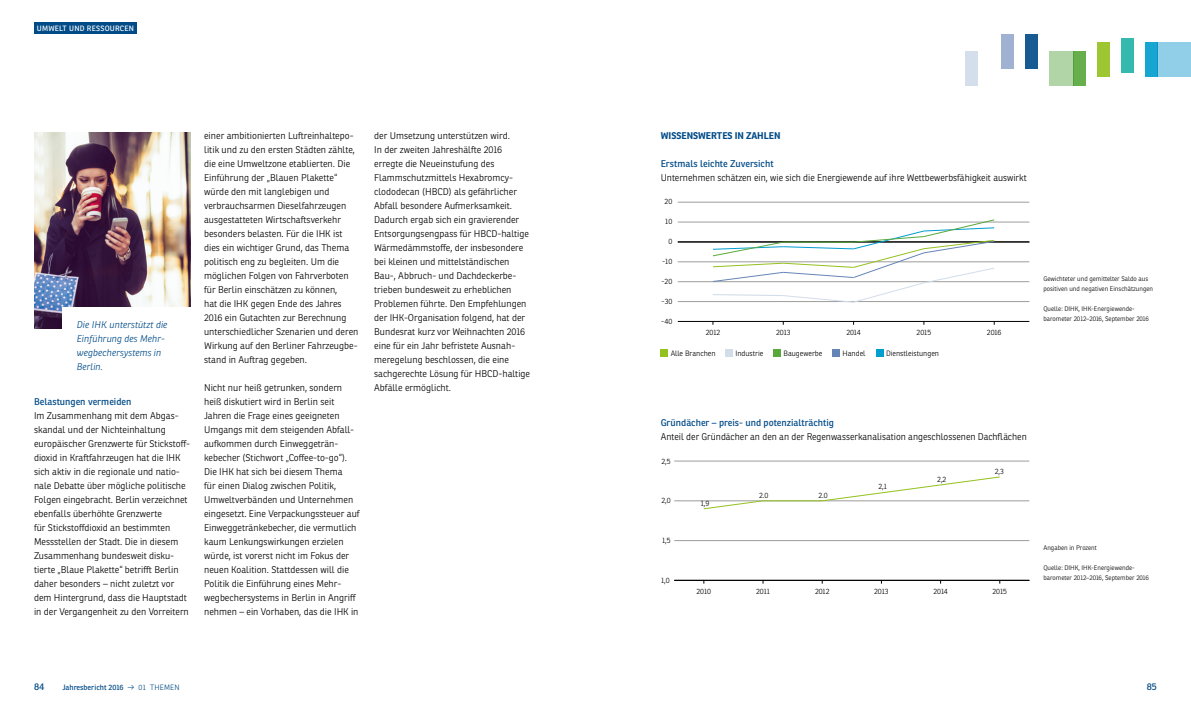
<style>
.page{position:relative;width:1191px;height:709px;background:#fff}
.page>*{position:absolute;margin:0;border:0;box-sizing:border-box;transform-origin:0 0}
.Fließ_9_5_14{font:300 9.5px/14px "Ronnia";color:#000}
.Subline_9_5_14{font:9.5px "Ronnia";color:#004b88}
.Zitat_9_5_14{font:italic 300 9.5px/14px "Ronnia";color:#004b88}
.Zwischenheadline_9_5{font:700 9.5px "Ronnia";color:#004b88}
.t1{font:300 7.5px "Ronnia";color:#000}
.t2{font:7.5px "Ronnia";color:#004b88}
.Geschäftsfeld_7_5_11{font:7.5px "Ronnia";letter-spacing:.03em;color:#fff}
.Quelle_6_5_10{font:300 6.5px/10px "Ronnia";color:#000}
.s1{font-weight:300}
</style>
<div class="page">
<div style="left:1157px;top:43px;width:34px;height:34px;background:#90cfe7"></div>
<div style="left:1049px;top:51px;width:24px;height:34px;background:#b2d5a7"></div>
<div style="left:965px;top:51px;width:12px;height:34px;background:#d2ddea"></div>
<div style="left:1001px;top:34px;width:12px;height:34px;background:#a1b1d1"></div>
<div style="left:1025px;top:34px;width:12px;height:34px;background:#175b92"></div>
<div style="left:1073px;top:51px;width:12px;height:34px;background:#67af4d"></div>
<div style="left:1097px;top:43px;width:12px;height:34px;background:#9ec632"></div>
<div style="left:1121px;top:38px;width:12px;height:34px;background:#35b9ae"></div>
<div style="left:1145px;top:43px;width:12px;height:34px;background:#17a5d2"></div>
<hr style="left:674px;top:580px;width:355px;height:1px;background:#000">
<hr style="left:674px;top:540px;width:355px;height:1px;background:#9d9d9c">
<hr style="left:674px;top:500px;width:355px;height:1px;background:#9d9d9c">
<hr style="left:674px;top:461px;width:355px;height:1px;background:#9d9d9c">
<svg style="left:702px;top:500px;width:62px;height:10px"></svg>
<hr style="left:763px;top:500px;width:59px;height:1px;background:#95c11e">
<svg style="left:821px;top:476px;width:180px;height:26px"></svg>
<hr style="left:678px;top:321px;width:351px;height:1px;background:#000">
<hr style="left:678px;top:301px;width:351px;height:1px;background:#9d9d9c">
<hr style="left:678px;top:281px;width:351px;height:1px;background:#9d9d9c">
<hr style="left:678px;top:262px;width:351px;height:1px;background:#9d9d9c">
<hr style="left:678px;top:242px;width:351px;height:1px;background:#000">
<hr style="left:678px;top:222px;width:351px;height:1px;background:#9d9d9c">
<hr style="left:678px;top:202px;width:351px;height:1px;background:#9d9d9c">
<svg style="left:712px;top:219px;width:283px;height:84px"></svg>
<div style="left:725px;top:349px;width:7px;height:7px;background:#d2ddea"></div>
<div style="left:773px;top:349px;width:7px;height:7px;background:#59a83c"></div>
<div style="left:832px;top:349px;width:7px;height:7px;background:#6585b6"></div>
<div style="left:876px;top:349px;width:7px;height:7px;background:#009dcf"></div>
<div style="left:661px;top:349px;width:7px;height:7px;background:#95c11e"></div>
<img style="left:34px;top:132px;width:156px;height:196px">
<div style="left:63px;top:307px;width:130px;height:63px;background:#fff"></div>
<div style="left:34px;top:23px;width:103px;height:11px;background:#004b88"></div>
<p class="Geschäftsfeld_7_5_11" style="left:37px;top:24px;width:99px">UMWELT UND RESSOURCEN</p>
<p class="Zitat_9_5_14" style="left:77px;top:318px;width:92px">Die IHK unterstützt die<br>Einführung des Mehr&shy;wegbechersystems in<br>Berlin.</p>
<p class="Subline_9_5_14" style="left:34px;top:396px;width:99px">Belastungen vermeiden</p>
<p class="Fließ_9_5_14" style="left:34px;top:409px;width:158px">Im Zusammenhang mit dem Abgas&shy;skandal und der Nichteinhaltung europäischer Grenzwerte für Stickstoff&shy;dioxid in Kraftfahrzeugen hat die IHK sich aktiv in die regionale und natio&shy;nale Debatte über mögliche politische Folgen eingebracht. Berlin verzeichnet ebenfalls überhöhte Grenzwerte<br>für Stickstoffdioxid an bestimmten Messstellen der Stadt. Die in diesem Zusammenhang bundesweit disku&shy;tierte „Blaue Plakette“ betrifft Berlin daher besonders – nicht zuletzt vor dem Hintergrund, dass die Hauptstadt in der Vergangenheit zu den Vorreitern</p>
<p class="Fließ_9_5_14" style="left:204px;top:129px;width:156px">einer ambitionierten Luftreinhaltepo&shy;litik und zu den ersten Städten zählte, die eine Umweltzone etablierten. Die Einführung der „Blauen Plakette“ würde den mit langlebigen und verbrauchsarmen Dieselfahrzeugen ausgestatteten Wirtschaftsverkehr besonders belasten. Für die IHK ist dies ein wichtiger Grund, das Thema politisch eng zu begleiten. Um die möglichen Folgen von Fahrverboten für Berlin einschätzen zu können,<br>hat die IHK gegen Ende des Jahres 2016 ein Gutachten zur Berechnung unterschiedlicher Szenarien und deren Wirkung auf den Berliner Fahrzeugbe&shy;stand in Auftrag gegeben.</p>
<p class="Fließ_9_5_14" style="left:204px;top:381px;width:157px">Nicht nur heiß getrunken, sondern heiß diskutiert wird in Berlin seit Jahren die Frage eines geeigneten Umgangs mit dem steigenden Abfall&shy;aufkommen durch Einweggeträn&shy;kebecher (Stichwort „Coffee-to-go“).<br>Die IHK hat sich bei diesem Thema<br>für einen Dialog zwischen Politik, Umweltverbänden und Unternehmen eingesetzt. Eine Verpackungssteuer auf Einweggetränkebecher, die vermutlich kaum Lenkungswirkungen erzielen würde, ist vorerst nicht im Fokus der neuen Koalition. Stattdessen will die Politik die Einführung eines Mehr&shy;wegbechersystems in Berlin in Angriff nehmen – ein Vorhaben, das die IHK in</p>
<p class="Fließ_9_5_14" style="left:374px;top:129px;width:137px">der Umsetzung unterstützen wird.</p>
<p class="Fließ_9_5_14" style="left:374px;top:143px;width:157px">In der zweiten Jahreshälfte 2016 erregte die Neueinstufung des Flammschutzmittels Hexabromcy&shy;clododecan (HBCD) als gefährlicher Abfall besondere Aufmerksamkeit.<br>Dadurch ergab sich ein gravierender Entsorgungsengpass für HBCD-haltige Wärmedämmstoffe, der insbesondere bei kleinen und mittelständischen Bau-, Abbruch- und Dachdeckerbe&shy;trieben bundesweit zu erheblichen Problemen führte. Den Empfehlungen der IHK-Organisation folgend, hat der Bundesrat kurz vor Weihnachten 2016 eine für ein Jahr befristete Ausnah&shy;meregelung beschlossen, die eine sachgerechte Lösung für HBCD-haltige Abfälle ermöglicht.</p>
<p class="Zwischenheadline_9_5" style="left:660px;top:130px;width:121px">WISSENSWERTES IN ZAHLEN</p>
<p class="Subline_9_5_14" style="left:660px;top:158px;width:114px">Erstmals leichte Zuversicht</p>
<p class="Fließ_9_5_14" style="left:660px;top:171px;width:367px">Unternehmen schätzen ein, wie sich die Energiewende auf ihre Wettbewerbsfähigkeit auswirkt</p>
<p class="t1" style="left:664px;top:197px;width:9px">20</p>
<p class="t1" style="left:665px;top:217px;width:9px">10</p>
<p class="t1" style="left:668px;top:237px;width:5px">0</p>
<p class="t1" style="left:662px;top:257px;width:12px">-10</p>
<p class="t1" style="left:661px;top:276px;width:12px">-20</p>
<p class="t1" style="left:661px;top:296px;width:12px">-30</p>
<p class="t1" style="left:661px;top:316px;width:12px">-40</p>
<p class="t1" style="left:705px;top:328px;width:16px">2012</p>
<p class="t1" style="left:776px;top:328px;width:16px">2013</p>
<p class="t1" style="left:846px;top:328px;width:16px">2014</p>
<p class="t1" style="left:916px;top:328px;width:16px">2015</p>
<p class="t1" style="left:987px;top:328px;width:16px">2016</p>
<p class="t1" style="left:670px;top:348px;width:46px">Alle Branchen</p>
<p class="t1" style="left:735px;top:348px;width:30px">Industrie</p>
<p class="t1" style="left:783px;top:348px;width:40px">Baugewerbe</p>
<p class="t1" style="left:842px;top:348px;width:25px">Handel</p>
<p class="t1" style="left:886px;top:348px;width:55px">Dienstleistungen</p>
<p class="Quelle_6_5_10" style="left:1043px;top:274px;width:111px">Gewichteter und gemittelter Saldo aus positiven und negativen Einschätzungen</p>
<p class="Quelle_6_5_10" style="left:1043px;top:304px;width:107px">Quelle: DIHK, IHK-Energiewende&shy;barometer 2012–2016, September 2016</p>
<p class="Subline_9_5_14" style="left:660px;top:417px;width:175px">Gründächer – preis- und potenzialträchtig</p>
<p class="Fließ_9_5_14" style="left:660px;top:430px;width:368px">Anteil der Gründächer an den an der Regenwasserkanalisation angeschlossenen Dachflächen</p>
<p class="t1" style="left:661px;top:456px;width:11px">2,5</p>
<p class="t1" style="left:661px;top:496px;width:11px">2,0</p>
<p class="t1" style="left:662px;top:535px;width:10px">1,5</p>
<p class="t1" style="left:661px;top:575px;width:10px">1,0</p>
<p class="t1" style="left:701px;top:498px;width:10px">1,9</p>
<p class="t1" style="left:759px;top:491px;width:11px">2.0</p>
<p class="t1" style="left:818px;top:490px;width:11px">2.0</p>
<p class="t1" style="left:878px;top:482px;width:10px">2,1</p>
<p class="t1" style="left:937px;top:474px;width:11px">2,2</p>
<p class="t1" style="left:994px;top:467px;width:11px">2,3</p>
<p class="t1" style="left:696px;top:587px;width:16px">2010</p>
<p class="t1" style="left:756px;top:587px;width:15px">2011</p>
<p class="t1" style="left:815px;top:587px;width:16px">2012</p>
<p class="t1" style="left:874px;top:587px;width:16px">2013</p>
<p class="t1" style="left:933px;top:587px;width:16px">2014</p>
<p class="t1" style="left:992px;top:587px;width:16px">2015</p>
<p class="Quelle_6_5_10" style="left:1043px;top:543px;width:55px">Angaben in Prozent</p>
<p class="Quelle_6_5_10" style="left:1043px;top:563px;width:107px">Quelle: DIHK, IHK-Energiewende&shy;barometer 2012–2016, September 2016</p>
<p class="Subline_9_5_14" style="left:34px;top:680px;width:12px">84</p>
<p class="t2" style="left:63px;top:682px;width:119px">Jahresbericht 2016 <span class="s1">d 01 THEMEN</span></p>
<p class="Subline_9_5_14" style="left:1146px;top:680px;width:12px">85</p>
</div>
